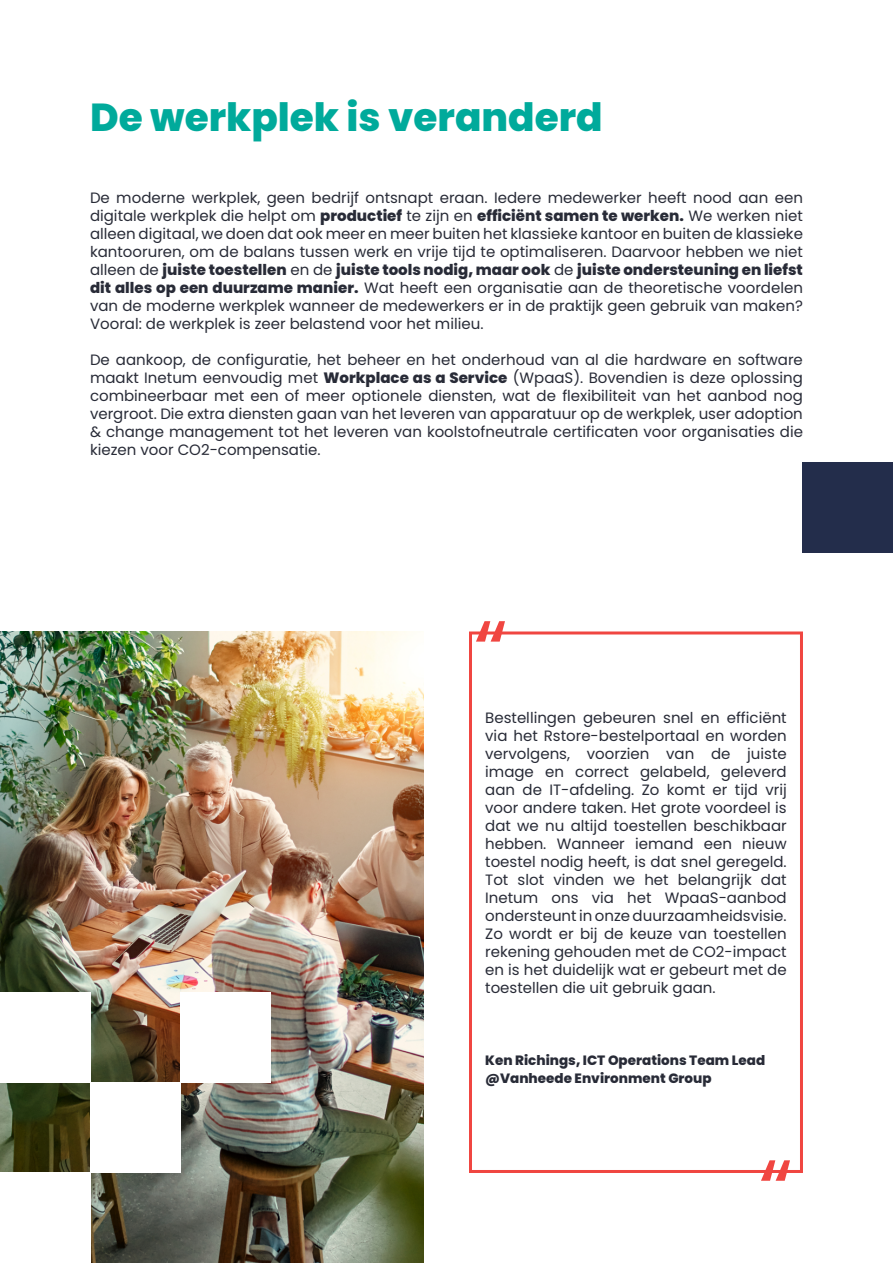
<style>
.page{position:relative;width:893px;height:1263px;background:#fff}
.page>*{position:absolute;margin:0;border:0;box-sizing:border-box;transform-origin:0 0}
.t1{font:90px "Poppins";color:#f04641}
.t2{font:800 39px "Poppins";color:#00aa9b}
.t3{font:15px/18px "Poppins";color:#282b37;text-align:justify}
.t4{font:800 13.5px/18px "Poppins";color:#282b37}
.s1{font-weight:800}
</style>
<div class="page">
<hr style="left:892px;top:375px;width:1px;height:177px;background:#232d4b">
<hr style="left:892px;top:1010px;width:1px;height:252px;background:#00b5ad">
<hr style="left:892px;top:1173px;width:1px;height:90px;background:#232d4b">
<img style="left:0;top:631px;width:424px;height:632px">
<div style="left:0;top:1173px;width:90px;height:90px;background:#fff"></div>
<div style="left:90px;top:1083px;width:90px;height:90px;background:#fff"></div>
<div style="left:180px;top:993px;width:90px;height:90px;background:#fff"></div>
<div style="left:0;top:993px;width:90px;height:90px;background:#fff"></div>
<div style="left:803px;top:462px;width:90px;height:90px;background:#232d4b"></div>
<div style="left:469px;top:631px;width:334px;height:542px;border:3px solid #f04641"></div>
<h2 class="t2" style="left:90px;top:95px;width:514px">De werkplek is veranderd</h2>
<p class="t3" style="left:90px;top:189px;width:714px">De moderne werkplek, geen bedrijf ontsnapt eraan. Iedere medewerker heeft nood aan een digitale werkplek die helpt om <span class="s1">productief</span> te zijn en <span class="s1">efficiënt samen te werken.</span> We werken niet alleen digitaal, we doen dat ook meer en meer buiten het klassieke kantoor en buiten de klassieke kantooruren, om de balans tussen werk en vrije tijd te optimaliseren. Daarvoor hebben we niet alleen de <span class="s1">juiste toestellen</span> en de <span class="s1">juiste tools nodig, maar ook</span> de <span class="s1">juiste ondersteuning en liefst dit alles op een duurzame manier.</span> Wat heeft een organisatie aan de theoretische voordelen van de moderne werkplek wanneer de medewerkers er in de praktijk geen gebruik van maken?<br>Vooral: de werkplek is zeer belastend voor het milieu.</p>
<p class="t3" style="left:90px;top:351px;width:714px">De aankoop, de configuratie, het beheer en het onderhoud van al die hardware en software maakt Inetum eenvoudig met <span class="s1">Workplace as a Service</span> (WpaaS). Bovendien is deze oplossing combineerbaar met een of meer optionele diensten, wat de flexibiliteit van het aanbod nog vergroot. Die extra diensten gaan van het leveren van apparatuur op de werkplek, user adoption &amp; change management tot het leveren van koolstofneutrale certificaten voor organisaties die kiezen voor CO2-compensatie.</p>
<h1 class="t1" style="left:473px;top:600px;width:36px">“</h1>
<p class="t3" style="left:485px;top:708px;width:303px">Bestellingen gebeuren snel en efficiënt via het Rstore-bestelportaal en worden vervolgens, voorzien van de juiste image en correct gelabeld, geleverd aan de IT-afdeling. Zo komt er tijd vrij voor andere taken. Het grote voordeel is dat we nu altijd toestellen beschikbaar hebben. Wanneer iemand een nieuw toestel nodig heeft, is dat snel geregeld.<br>Tot slot vinden we het belangrijk dat Inetum ons via het WpaaS-aanbod ondersteunt in onze duurzaamheidsvisie.<br>Zo wordt er bij de keuze van toestellen rekening gehouden met de CO2-impact en is het duidelijk wat er gebeurt met de toestellen die uit gebruik gaan.</p>
<p class="t4" style="left:485px;top:1051px;width:281px">Ken Richings, ICT Operations Team Lead @Vanheede Environment Group</p>
<h1 class="t1" style="left:758px;top:1139px;width:36px">“</h1>
</div>
